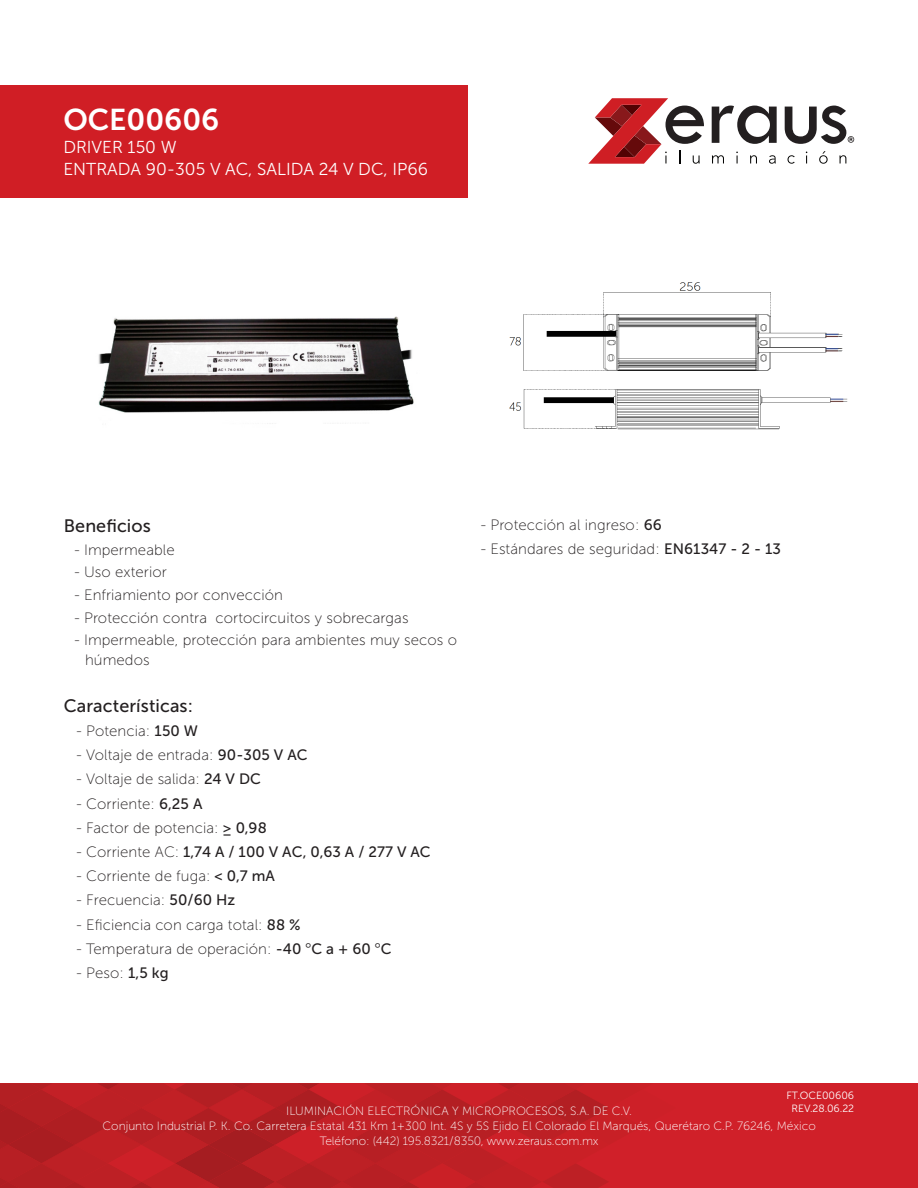
<style>
.page{position:relative;width:918px;height:1188px;background:#fff}
.page>*{position:absolute;margin:0;border:0;box-sizing:border-box;transform-origin:0 0}
.t1{font:30px "Museo Sans 700";color:#fff}
.Bullets_descripción{font:18px "Museo Sans 500";letter-spacing:.005em;color:#231f20}
.t2{font:17.25px "Museo Sans 300";color:#fff}
.Bullets_descripción-2{font:15px/19.5px "Museo Sans 100";letter-spacing:.005em;color:#231f20}
.Bullets_descripción-3{font:15px "Museo Sans 500";letter-spacing:.005em;color:#231f20}
.t3{font:12px/14.7px "Museo Sans 100";color:#fff;text-align:center}
.t4{font:10.5px "Museo Sans 300";color:#fff}
.s1{font-family:"Museo Sans 500"}
.s2{font-family:"Museo Sans 100"}
.s3{font-family:"Avenir";font-weight:300}
</style>
<div class="page">
<img style="left:509px;top:282px;width:339px;height:148px">
<img style="left:98px;top:316px;width:316px;height:108px">
<div style="left:0;top:1083px;width:918px;height:105px;background:#d02029"></div>
<svg style="left:0;top:1083px;width:609px;height:105px"></svg>
<div style="left:0;top:85px;width:468px;height:113px;background:#d01e25"></div>
<svg style="left:588px;top:98px;width:266px;height:66px"></svg>
<p class="t1" style="left:63px;top:103px;width:158px">OCE00606</p>
<p class="t2" style="left:63px;top:137px;width:115px">DRIVER 150 W</p>
<p class="t2" style="left:63px;top:160px;width:366px">ENTRADA 90-305 V AC, SALIDA 24 V DC, IP66</p>
<p class="Bullets_descripción" style="left:64px;top:516px;width:89px">Beneficios</p>
<p class="Bullets_descripción-2" style="left:74px;top:540px;width:102px">- Impermeable</p>
<p class="Bullets_descripción-2" style="left:74px;top:563px;width:94px">- Uso exterior</p>
<p class="Bullets_descripción-2" style="left:74px;top:585px;width:210px">- Enfriamiento por convección</p>
<p class="Bullets_descripción-2" style="left:74px;top:608px;width:336px">- Protección contra cortocircuitos y sobrecargas</p>
<p class="Bullets_descripción-2" style="left:85px;top:631px;width:374px;text-indent:-11px">- Impermeable, protección para ambientes muy secos o húmedos</p>
<p class="Bullets_descripción" style="left:64px;top:696px;width:131px">Características:</p>
<p class="Bullets_descripción-2" style="left:77px;top:721px;width:123px">- Potencia: <span class="s1">150 W</span></p>
<p class="Bullets_descripción-2" style="left:77px;top:745px;width:233px">- Voltaje de entrada: <span class="s1">90-305 V AC</span></p>
<p class="Bullets_descripción-2" style="left:77px;top:770px;width:186px">- Voltaje de salida: <span class="s1">24 V DC</span></p>
<p class="Bullets_descripción-2" style="left:77px;top:794px;width:127px">- Corriente: <span class="s1">6,25 A</span></p>
<p class="Bullets_descripción-2" style="left:77px;top:818px;width:192px">- Factor de potencia: <span class="s1">≥ 0,98</span></p>
<p class="Bullets_descripción-3" style="left:77px;top:844px;width:356px"><span class="s2">- Corriente AC:</span> 1,74 A / 100 V AC, 0,63 A / 277 V AC</p>
<p class="Bullets_descripción-2" style="left:77px;top:866px;width:200px">- Corriente de fuga: <span class="s1">&lt; 0,7 mA</span></p>
<p class="Bullets_descripción-2" style="left:77px;top:891px;width:160px">- Frecuencia: <span class="s1">50/60 Hz</span></p>
<p class="Bullets_descripción-2" style="left:77px;top:915px;width:226px">- Eficiencia con carga total: <span class="s1">88 %</span></p>
<p class="Bullets_descripción-2" style="left:77px;top:939px;width:316px">- Temperatura de operación: <span class="s1">-40</span> <span class="s3">º</span><span class="s1">C a + 60</span> <span class="s3">º</span><span class="s1">C</span></p>
<p class="Bullets_descripción-2" style="left:77px;top:963px;width:94px">- Peso: <span class="s1">1,5 kg</span></p>
<p class="Bullets_descripción-2" style="left:481px;top:515px;width:183px">- Protección al ingreso: <span class="s1">66</span></p>
<p class="Bullets_descripción-2" style="left:481px;top:539px;width:302px">- Estándares de seguridad: <span class="s1">EN61347 - 2 - 13</span></p>
<p class="t4" style="left:787px;top:1090px;width:69px">FT.OCE00606</p>
<p class="t4" style="left:792px;top:1102px;width:64px">REV.28.06.22</p>
<p class="t3" style="left:102px;top:1104px;width:715px">ILUMINACIÓN ELECTRÓNICA Y MICROPROCESOS, S.A. DE C.V.<br>Conjunto Industrial P. K. Co. Carretera Estatal 431 Km 1+300 Int. 4S y 5S Ejido El Colorado El Marqués, Querétaro C.P. 76246, México<br>Teléfono: (442) 195.8321/8350, www.zeraus.com.mx</p>
</div>
